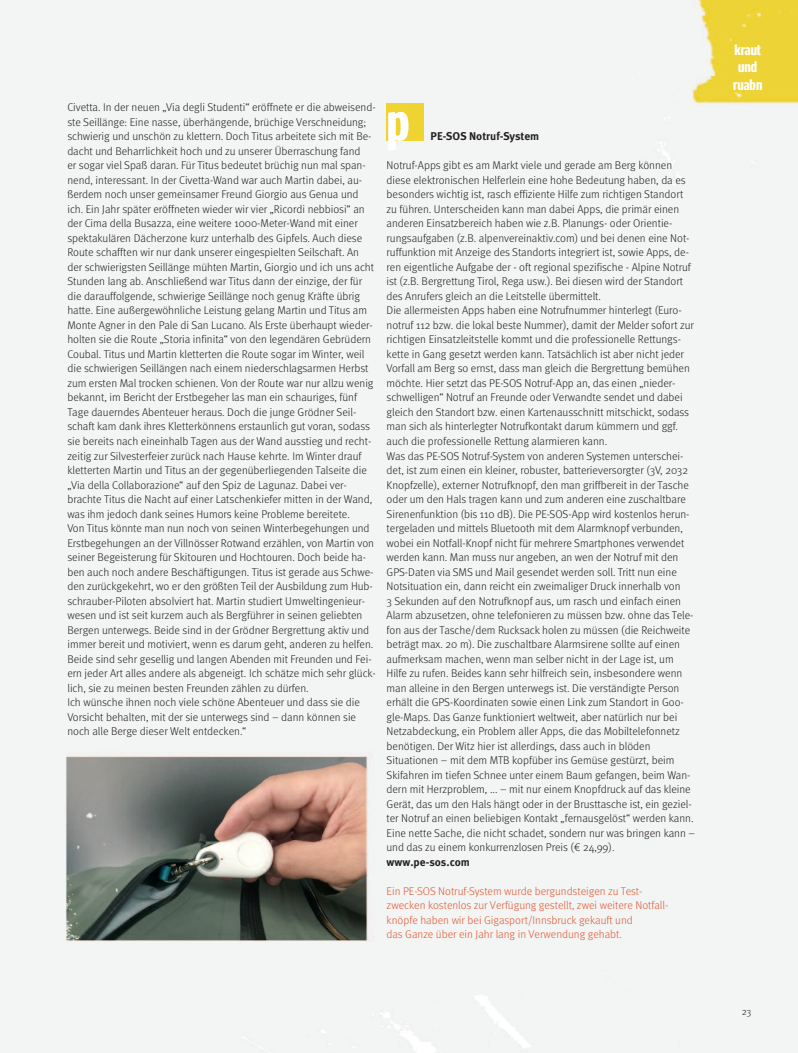
<style>
.page{position:relative;width:798px;height:1053px;background:#fff}
.page>*{position:absolute;margin:0;border:0;box-sizing:border-box;transform-origin:0 0}
.t1{font:700 53.75px "Meta Headline OT Comp";color:#fff}
.t2{font:700 15px/17.5px "Meta Headline OT Comp";color:#fff;text-align:center}
.t3{font:300 11.25px/14.5px "Meta OT";color:#231f20}
.t4{font:300 11.25px/14.5px "Meta OT";color:#e05731}
.t5{font:700 11.25px "Meta OT";color:#231f20}
.t6{font:300 10px "Meta OT";color:#231f20}
</style>
<div class="page">
<img style="left:0;top:0;width:797px;height:1052px">
<div style="left:386px;top:103px;width:38px;height:38px;background:#eed333"></div>
<p class="t3" style="left:67px;top:101px;width:310px">Civetta. In der neuen „Via degli Studenti“ eröffnete er die abweisend&shy;ste Seillänge: Eine nasse, überhängende, brüchige Verschneidung; schwierig und unschön zu klettern. Doch Titus arbeitete sich mit Be&shy;dacht und Beharrlichkeit hoch und zu unserer Überraschung fand<br>er sogar viel Spaß daran. Für Titus bedeutet brüchig nun mal span&shy;nend, interessant. In der Civetta-Wand war auch Martin dabei, au&shy;ßerdem noch unser gemeinsamer Freund Giorgio aus Genua und ich. Ein Jahr später eröffneten wieder wir vier „Ricordi nebbiosi“ an der Cima della Busazza, eine weitere 1000-Meter-Wand mit einer spektakulären Dächerzone kurz unterhalb des Gipfels. Auch diese Route schafften wir nur dank unserer eingespielten Seilschaft. An der schwierigsten Seillänge mühten Martin, Giorgio und ich uns acht Stunden lang ab. Anschließend war Titus dann der einzige, der für die darauffolgende, schwierige Seillänge noch genug Kräfte übrig hatte. Eine außergewöhnliche Leistung gelang Martin und Titus am Monte Agner in den Pale di San Lucano. Als Erste überhaupt wieder&shy;holten sie die Route „Storia infinita“ von den legendären Gebrüdern Coubal. Titus und Martin kletterten die Route sogar im Winter, weil die schwierigen Seillängen nach einem niederschlagsarmen Herbst zum ersten Mal trocken schienen. Von der Route war nur allzu wenig bekannt, im Bericht der Erstbegeher las man ein schauriges, fünf Tage dauerndes Abenteuer heraus. Doch die junge Grödner Seil&shy;schaft kam dank ihres Kletterkönnens erstaunlich gut voran, sodass sie bereits nach eineinhalb Tagen aus der Wand ausstieg und recht&shy;zeitig zur Silvesterfeier zurück nach Hause kehrte. Im Winter drauf kletterten Martin und Titus an der gegenüberliegenden Talseite die „Via della Collaborazione“ auf den Spiz de Lagunaz. Dabei ver&shy;brachte Titus die Nacht auf einer Latschenkiefer mitten in der Wand, was ihm jedoch dank seines Humors keine Probleme bereitete.<br>Von Titus könnte man nun noch von seinen Winterbegehungen und Erstbegehungen an der Villnösser Rotwand erzählen, von Martin von seiner Begeisterung für Skitouren und Hochtouren. Doch beide ha&shy;ben auch noch andere Beschäftigungen. Titus ist gerade aus Schwe&shy;den zurückgekehrt, wo er den größten Teil der Ausbildung zum Hub&shy;schrauber-Piloten absolviert hat. Martin studiert Umweltingenieur&shy;wesen und ist seit kurzem auch als Bergführer in seinen geliebten Bergen unterwegs. Beide sind in der Grödner Bergrettung aktiv und immer bereit und motiviert, wenn es darum geht, anderen zu helfen.<br>Beide sind sehr gesellig und langen Abenden mit Freunden und Fei&shy;ern jeder Art alles andere als abgeneigt. Ich schätze mich sehr glück&shy;lich, sie zu meinen besten Freunden zählen zu dürfen.<br>Ich wünsche ihnen noch viele schöne Abenteuer und dass sie die Vorsicht behalten, mit der sie unterwegs sind – dann können sie noch alle Berge dieser Welt entdecken.“</p>
<h1 class="t1" style="left:386px;top:101px;width:24px">p</h1>
<p class="t5" style="left:430px;top:132px;width:110px">PE-SOS Notruf-System</p>
<p class="t3" style="left:386px;top:159px;width:310px">Notruf-Apps gibt es am Markt viele und gerade am Berg können diese elektronischen Helferlein eine hohe Bedeutung haben, da es besonders wichtig ist, rasch effiziente Hilfe zum richtigen Standort zu führen. Unterscheiden kann man dabei Apps, die primär einen anderen Einsatzbereich haben wie z.B. Planungs- oder Orientie&shy;rungsaufgaben (z.B. alpenvereinaktiv.com) und bei denen eine Not&shy;ruffunktion mit Anzeige des Standorts integriert ist, sowie Apps, de&shy;ren eigentliche Aufgabe der - oft regional spezifische - Alpine Notruf ist (z.B. Bergrettung Tirol, Rega usw.). Bei diesen wird der Standort des Anrufers gleich an die Leitstelle übermittelt.<br>Die allermeisten Apps haben eine Notrufnummer hinterlegt (Euro&shy;notruf 112 bzw. die lokal beste Nummer), damit der Melder sofort zur richtigen Einsatzleitstelle kommt und die professionelle Rettungs&shy;kette in Gang gesetzt werden kann. Tatsächlich ist aber nicht jeder Vorfall am Berg so ernst, dass man gleich die Bergrettung bemühen möchte. Hier setzt das PE-SOS Notruf-App an, das einen „nieder&shy;schwelligen“ Notruf an Freunde oder Verwandte sendet und dabei gleich den Standort bzw. einen Kartenausschnitt mitschickt, sodass man sich als hinterlegter Notrufkontakt darum kümmern und ggf. auch die professionelle Rettung alarmieren kann.<br>Was das PE-SOS Notruf-System von anderen Systemen unterschei&shy;det, ist zum einen ein kleiner, robuster, batterieversorgter (3V, 2032<br>Knopfzelle), externer Notrufknopf, den man griffbereit in der Tasche oder um den Hals tragen kann und zum anderen eine zuschaltbare Sirenenfunktion (bis 110 dB). Die PE-SOS-App wird kostenlos herun&shy;tergeladen und mittels Bluetooth mit dem Alarmknopf verbunden, wobei ein Notfall-Knopf nicht für mehrere Smartphones verwendet werden kann. Man muss nur angeben, an wen der Notruf mit den GPS-Daten via SMS und Mail gesendet werden soll. Tritt nun eine Notsituation ein, dann reicht ein zweimaliger Druck innerhalb von<br>3 Sekunden auf den Notrufknopf aus, um rasch und einfach einen Alarm abzusetzen, ohne telefonieren zu müssen bzw. ohne das Tele&shy;fon aus der Tasche/dem Rucksack holen zu müssen (die Reichweite beträgt max. 20 m). Die zuschaltbare Alarmsirene sollte auf einen aufmerksam machen, wenn man selber nicht in der Lage ist, um Hilfe zu rufen. Beides kann sehr hilfreich sein, insbesondere wenn man alleine in den Bergen unterwegs ist. Die verständigte Person erhält die GPS-Koordinaten sowie einen Link zum Standort in Goo&shy;gle-Maps. Das Ganze funktioniert weltweit, aber natürlich nur bei Netzabdeckung, ein Problem aller Apps, die das Mobiltelefonnetz benötigen. Der Witz hier ist allerdings, dass auch in blöden Situationen – mit dem MTB kopfüber ins Gemüse gestürzt, beim Skifahren im tiefen Schnee unter einem Baum gefangen, beim Wan&shy;dern mit Herzproblem, ... – mit nur einem Knopfdruck auf das kleine Gerät, das um den Hals hängt oder in der Brusttasche ist, ein geziel&shy;ter Notruf an einen beliebigen Kontakt „fernausgelöst“ werden kann.<br>Eine nette Sache, die nicht schadet, sondern nur was bringen kann – und das zu einem konkurrenzlosen Preis (€ 24,99).</p>
<p class="t5" style="left:386px;top:857px;width:85px">www.pe-sos.com</p>
<p class="t4" style="left:386px;top:884px;width:283px">Ein PE-SOS Notruf-System wurde bergundsteigen zu Test&shy;zwecken kostenlos zur Verfügung gestellt, zwei weitere Notfall&shy;knöpfe haben wir bei Gigasport/Innsbruck gekauft und<br>das Ganze über ein Jahr lang in Verwendung gehabt.</p>
<h2 class="t2" style="left:732px;top:42px;width:31px">kraut und ruabn</h2>
<p class="t6" style="left:741px;top:1007px;width:11px">23</p>
</div>
